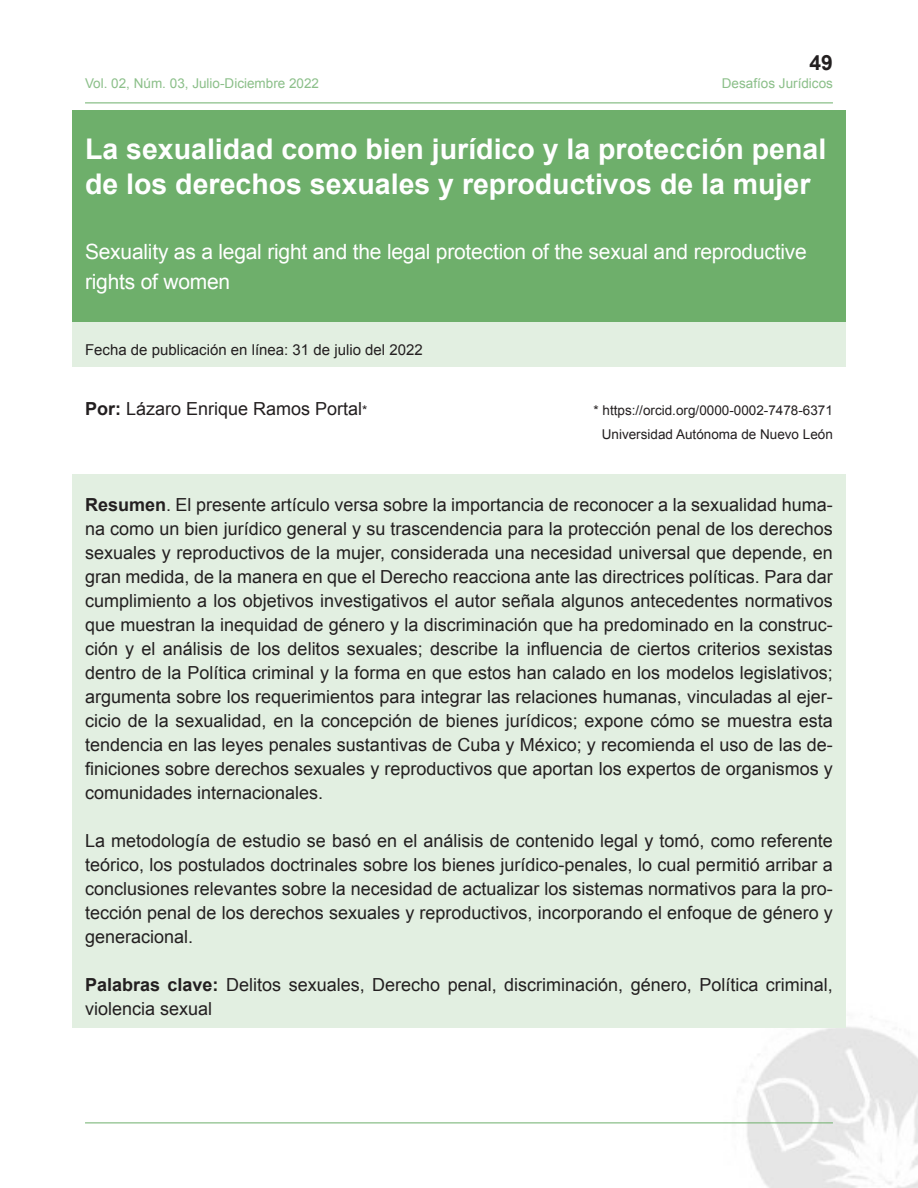
<style>
.page{position:relative;width:918px;height:1188px;background:#fff}
.page>*{position:absolute;margin:0;border:0;box-sizing:border-box;transform-origin:0 0}
.DJ_-_Título_Artículo{font:700 28.5px/34.2px "Arial";color:#fff}
.DJ_-_Título_Artículo-2{font:21px/30px "Arial";letter-spacing:-.01em;color:#fff}
.t1{font:700 21px "Arial";color:#231f20}
.DJ_-_Texto_Artículos{font:18px/24px "Arial";color:#231f20;text-align:justify}
.t2{font:15px "Arial";color:#231f20}
.t3{font:13.5px "Arial";color:#231f20}
.t4{font:13.5px "Arial";color:#8bbf89}
.s1{font-weight:700}
.s2{font-size:13.5px}
</style>
<div class="page">
<img style="left:650px;top:1027px;width:268px;height:161px">
<hr style="left:85px;top:1123px;width:748px;height:1px;background:#6eaf6b">
<hr style="left:85px;top:103px;width:748px;height:1px;background:#6eaf6b">
<div style="left:72px;top:322px;width:774px;height:45px;background:#e2efe1"></div>
<div style="left:72px;top:475px;width:774px;height:553px;background:#e2efe1"></div>
<div style="left:72px;top:111px;width:774px;height:211px;background:#6eaf6b"></div>
<p class="t1" style="left:810px;top:49px;width:25px">49</p>
<p class="t4" style="left:85px;top:75px;width:236px">Vol. 02, Núm. 03, Julio-Diciembre 2022</p>
<p class="t4" style="left:722px;top:75px;width:113px">Desafíos Jurídicos</p>
<p class="DJ_-_Título_Artículo" style="left:85px;top:133px;width:743px">La sexualidad como bien jurídico y la protección penal de los derechos sexuales y reproductivos de la mujer</p>
<p class="DJ_-_Título_Artículo-2" style="left:85px;top:236px;width:723px">Sexuality as a legal right and the legal protection of the sexual and reproductive rights of women</p>
<p class="t2" style="left:85px;top:339px;width:339px">Fecha de publicación en línea: 31 de julio del 2022</p>
<p class="DJ_-_Texto_Artículos" style="left:85px;top:396px;width:284px"><span class="s1">Por:</span> Lázaro Enrique Ramos Portal<span class="s2">*</span></p>
<p class="t3" style="left:594px;top:401px;width:241px">* https://orcid.org/0000-0002-7478-6371</p>
<p class="t3" style="left:602px;top:425px;width:233px">Universidad Autónoma de Nuevo León</p>
<p class="DJ_-_Texto_Artículos" style="left:85px;top:492px;width:749px"><span class="s1">Resumen</span>. El presente artículo versa sobre la importancia de reconocer a la sexualidad huma&shy;na como un bien jurídico general y su trascendencia para la protección penal de los derechos sexuales y reproductivos de la mujer, considerada una necesidad universal que depende, en gran medida, de la manera en que el Derecho reacciona ante las directrices políticas. Para dar cumplimiento a los objetivos investigativos el autor señala algunos antecedentes normativos que muestran la inequidad de género y la discriminación que ha predominado en la construc&shy;ción y el análisis de los delitos sexuales; describe la influencia de ciertos criterios sexistas dentro de la Política criminal y la forma en que estos han calado en los modelos legislativos; argumenta sobre los requerimientos para integrar las relaciones humanas, vinculadas al ejer&shy;cicio de la sexualidad, en la concepción de bienes jurídicos; expone cómo se muestra esta tendencia en las leyes penales sustantivas de Cuba y México; y recomienda el uso de las de&shy;finiciones sobre derechos sexuales y reproductivos que aportan los expertos de organismos y comunidades internacionales.</p>
<p class="DJ_-_Texto_Artículos" style="left:85px;top:828px;width:749px">La metodología de estudio se basó en el análisis de contenido legal y tomó, como referente teórico, los postulados doctrinales sobre los bienes jurídico-penales, lo cual permitió arribar a conclusiones relevantes sobre la necesidad de actualizar los sistemas normativos para la pro&shy;tección penal de los derechos sexuales y reproductivos, incorporando el enfoque de género y generacional.</p>
<p class="DJ_-_Texto_Artículos" style="left:85px;top:972px;width:749px"><span class="s1">Palabras clave:</span> Delitos sexuales, Derecho penal, discriminación, género, Política criminal, violencia sexual</p>
</div>
